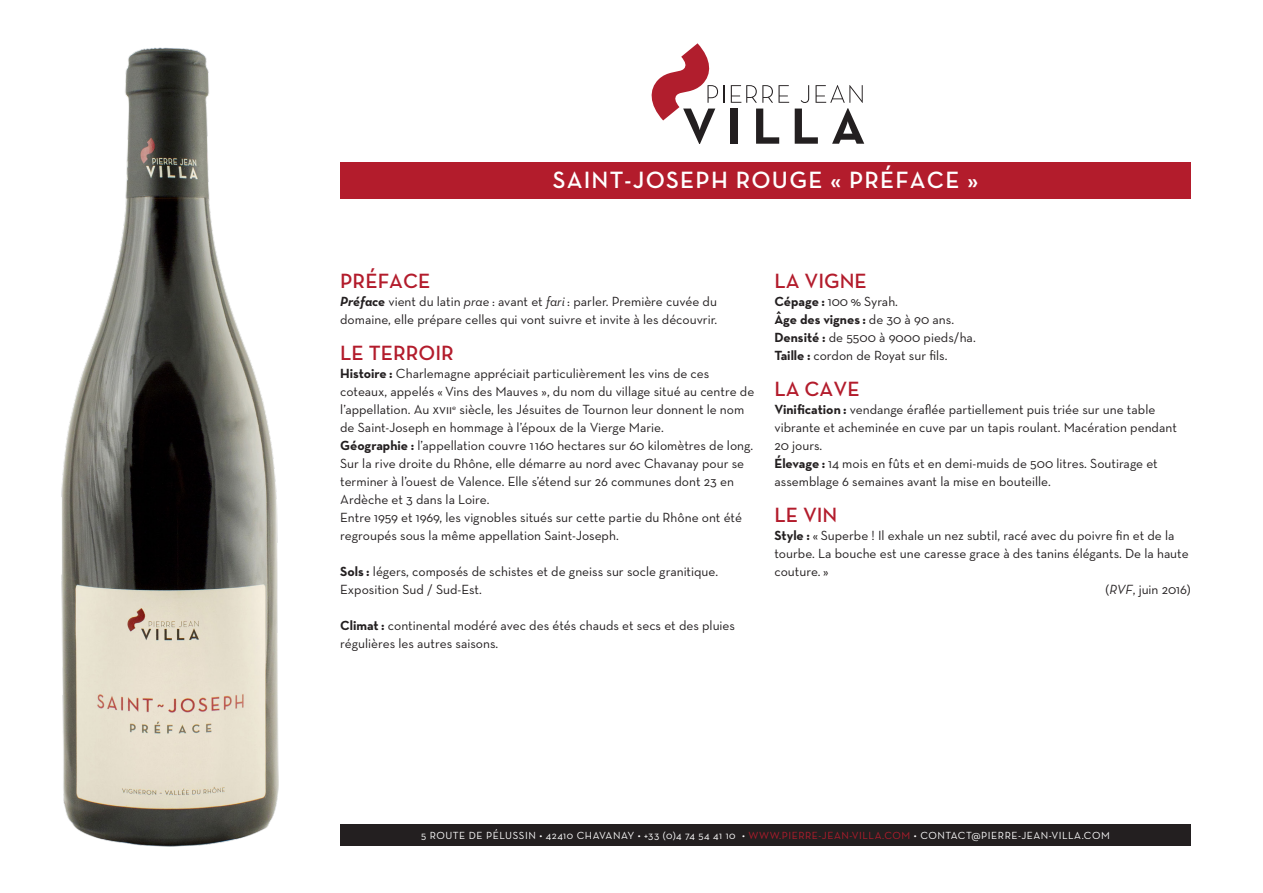
<style>
.page{position:relative;width:1263px;height:893px;background:#fff}
.page>*{position:absolute;margin:0;border:0;box-sizing:border-box;transform-origin:0 0}
.t1{font:600 24px "Neutra Text";letter-spacing:.05em;color:#fff}
.t2{font:600 21px "Neutra Text";color:#b31c2c}
.t3{font:13.5px/18px "Neutra Text";color:#231f20}
.t4{font:700 13.5px "Neutra Text";letter-spacing:-.005em;color:#231f20}
.t5{font:10.5px "Neutra Text";letter-spacing:.05em;color:#fff}
.s1{font-weight:700;font-style:italic}
.s2{font-style:italic}
.s3{font-weight:700}
.s4{font-family:"Neutra Text Book SC"}
.s5{font-weight:400}
.s6{color:#b31c2c}
</style>
<div class="page">
<div style="left:340px;top:162px;width:851px;height:36px;background:#b31c2c"></div>
<img style="left:61px;top:47px;width:218px;height:799px">
<div style="left:340px;top:825px;width:851px;height:21px;background:#231f20"></div>
<svg style="left:731px;top:85px;width:58px;height:18px"></svg>
<svg style="left:651px;top:43px;width:73px;height:101px"></svg>
<div style="left:730px;top:109px;width:8px;height:35px;background:#231f20"></div>
<svg style="left:756px;top:109px;width:23px;height:35px"></svg>
<svg style="left:795px;top:85px;width:69px;height:59px"></svg>
<p class="t1" style="left:553px;top:166px;width:427px">SAINT-JOSEPH ROUGE « PRÉFACE »</p>
<p class="t2" style="left:340px;top:268px;width:92px">PRÉFACE</p>
<p class="t3" style="left:340px;top:292px;width:378px"><span class="s1">Préface</span> vient du latin <span class="s2">prae</span> : avant et <span class="s2">fari</span> : parler. Première cuvée du domaine, elle prépare celles qui vont suivre et invite à les découvrir.</p>
<p class="t2" style="left:340px;top:340px;width:115px">LE TERROIR</p>
<p class="t3" style="left:340px;top:364px;width:416px"><span class="s3">Histoire :</span> Charlemagne appréciait particulièrement les vins de ces coteaux, appelés « Vins des Mauves », du nom du village situé au centre de l’appellation. Au <span class="s4">xvii</span><sup>e</sup> siècle, les Jésuites de Tournon leur donnent le nom de Saint-Joseph en hommage à l’époux de la Vierge Marie.</p>
<p class="t3" style="left:340px;top:436px;width:414px"><span class="s3">Géographie :</span> l’appellation couvre 1160 hectares sur 60 kilomètres de long.<br>Sur la rive droite du Rhône, elle démarre au nord avec Chavanay pour se terminer à l’ouest de Valence. Elle s’étend sur 26 communes dont 23 en Ardèche et 3 dans la Loire.</p>
<p class="t3" style="left:340px;top:508px;width:403px">Entre 1959 et 1969, les vignobles situés sur cette partie du Rhône ont été regroupés sous la même appellation Saint-Joseph.</p>
<p class="t3" style="left:340px;top:562px;width:379px"><span class="s3">Sols :</span> légers, composés de schistes et de gneiss sur socle granitique.<br>Exposition Sud / Sud-Est.</p>
<p class="t3" style="left:340px;top:616px;width:396px"><span class="s3">Climat :</span> continental modéré avec des étés chauds et secs et des pluies régulières les autres saisons.</p>
<p class="t2" style="left:774px;top:268px;width:94px">LA VIGNE</p>
<p class="t3" style="left:774px;top:292px;width:125px"><span class="s3">Cépage :</span> 100 % Syrah.</p>
<p class="t4" style="left:774px;top:311px;width:181px">Âge des vignes : <span class="s5">de 30 à 90 ans.</span></p>
<p class="t3" style="left:774px;top:328px;width:203px"><span class="s3">Densité :</span> de 5500 à 9000 pieds/ha.</p>
<p class="t3" style="left:774px;top:346px;width:175px"><span class="s3">Taille :</span> cordon de Royat sur fils.</p>
<p class="t2" style="left:774px;top:376px;width:87px">LA CAVE</p>
<p class="t3" style="left:774px;top:400px;width:404px"><span class="s3">Vinification :</span> vendange éraflée partiellement puis triée sur une table vibrante et acheminée en cuve par un tapis roulant. Macération pendant<br>20 jours.</p>
<p class="t3" style="left:774px;top:454px;width:385px"><span class="s3">Élevage :</span> 14 mois en fûts et en demi-muids de 500 litres. Soutirage et assemblage 6 semaines avant la mise en bouteille.</p>
<p class="t2" style="left:774px;top:502px;width:65px">LE VIN</p>
<p class="t3" style="left:774px;top:526px;width:416px"><span class="s3">Style :</span> « Superbe ! Il exhale un nez subtil, racé avec du poivre fin et de la tourbe. La bouche est une caresse grace à des tanins élégants. De la haute couture. »</p>
<p class="t3" style="left:1105px;top:580px;width:87px">(<span class="s2">RVF</span>, juin 2016)</p>
<p class="t5" style="left:421px;top:829px;width:690px">5 ROUTE DE PÉLUSSIN • 42410 CHAVANAY • +33 (0)4 74 54 41 10 • <span class="s6">WWW.PIERRE-JEAN-VILLA.COM</span> • CONTACT@PIERRE-JEAN-VILLA.COM</p>
</div>
